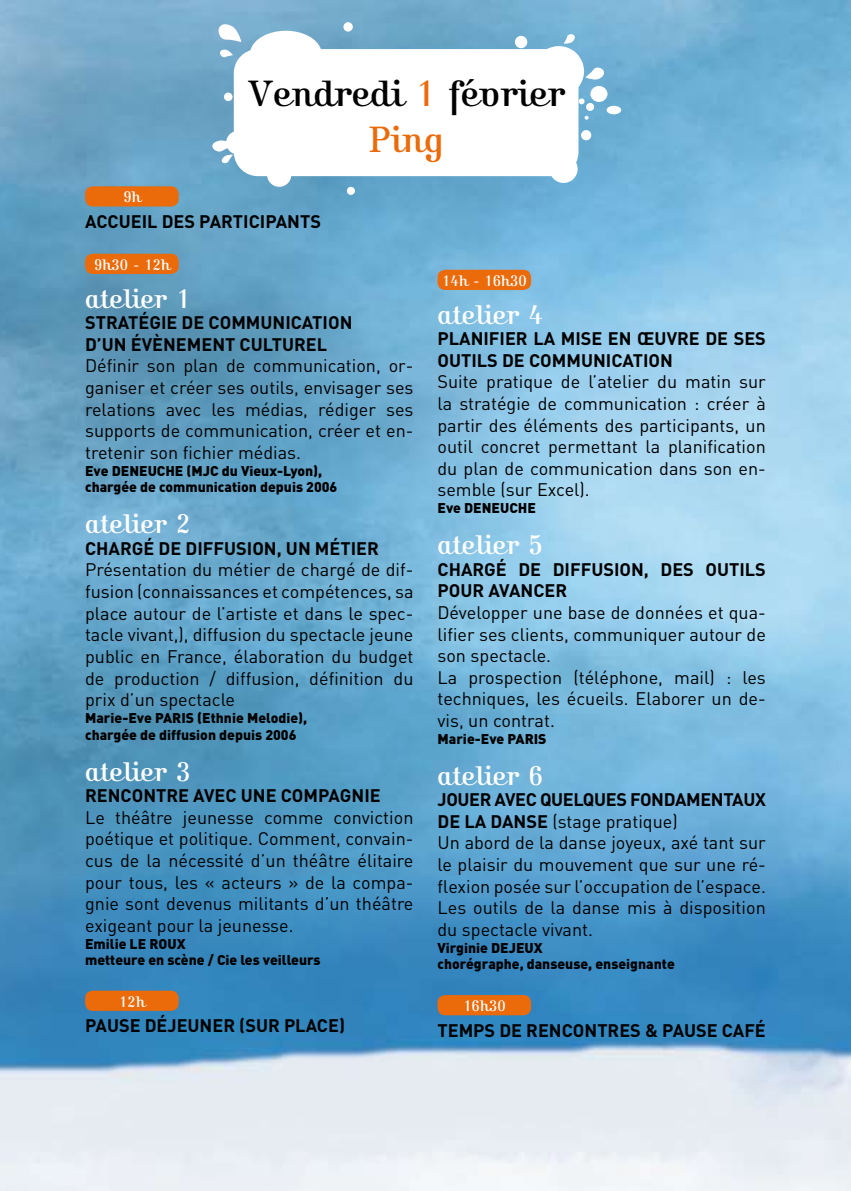
<style>
.page{position:relative;width:851px;height:1191px;background:#fff}
.page>*{position:absolute;margin:0;border:0;box-sizing:border-box;transform-origin:0 0}
.t1{font:38px/45.6px "Kursivschrift Stehend";color:#000;text-align:center}
.t2{font:28px "Kursivschrift Stehend";color:#fff}
.t3{font:18px/21.6px "DIN";color:#000;text-align:justify}
.t4{font:700 18px/21.6px "DIN";color:#000}
.t5{font:15.8px "Kursivschrift Stehend";color:#fff}
.t6{font:900 14px/16.8px "DIN";color:#000}
.s1{color:#eb6a0a}
.s2{font-weight:700}
</style>
<div class="page">
<img style="left:0;top:0;width:850px;height:1191px">
<div style="left:343px;top:22px;width:10px;height:10px;background:#fff;border-radius:50%"></div>
<svg style="left:217px;top:23px;width:25px;height:8px"></svg>
<svg style="left:584px;top:66px;width:21px;height:15px"></svg>
<svg style="left:584px;top:116px;width:4px;height:4px"></svg>
<div style="left:586px;top:103px;width:8px;height:8px;background:#fff;border-radius:50%"></div>
<div style="left:606px;top:106px;width:15px;height:8px;background:#fff;border-radius:50%"></div>
<div style="left:590px;top:86px;width:17px;height:16px;background:#fff;border-radius:50%"></div>
<div style="left:347px;top:187px;width:8px;height:8px;background:#fff;border-radius:50%"></div>
<div style="left:581px;top:130px;width:10px;height:10px;background:#fff;border-radius:50%"></div>
<svg style="left:212px;top:31px;width:372px;height:156px"></svg>
<div style="left:85px;top:186px;width:94px;height:20px;background:#eb6a0a;border-radius:8px"></div>
<div style="left:85px;top:254px;width:94px;height:20px;background:#eb6a0a;border-radius:8px"></div>
<div style="left:85px;top:990px;width:94px;height:20px;background:#eb6a0a;border-radius:8px"></div>
<div style="left:437px;top:270px;width:94px;height:20px;background:#eb6a0a;border-radius:8px"></div>
<div style="left:437px;top:995px;width:94px;height:20px;background:#eb6a0a;border-radius:8px"></div>
<h1 class="t1" style="left:248px;top:72px;width:318px">Vendredi <span class="s1">1</span> février<br><span class="s1">Ping</span></h1>
<p class="t5" style="left:123px;top:188px;width:19px">9h</p>
<p class="t4" style="left:85px;top:210px;width:237px">ACCUEIL DES PARTICIPANTS</p>
<p class="t5" style="left:94px;top:255px;width:78px">9h30 - 12h</p>
<h2 class="t2" style="left:85px;top:282px;width:107px">atelier 1</h2>
<p class="t4" style="left:85px;top:311px;width:269px">STRATÉGIE DE COMMUNICATION<br>D’UN ÉVÈNEMENT CULTUREL</p>
<p class="t3" style="left:85px;top:355px;width:330px">Définir son plan de communication, or&shy;ganiser et créer ses outils, envisager ses relations avec les médias, rédiger ses supports de communication, créer et en&shy;tretenir son fichier médias.</p>
<p class="t6" style="left:85px;top:461px;width:254px">Eve DENEUCHE (MJC du Vieux-Lyon), chargée de communication depuis 2006</p>
<h2 class="t2" style="left:85px;top:508px;width:107px">atelier 2</h2>
<p class="t4" style="left:85px;top:537px;width:295px">CHARGÉ DE DIFFUSION, UN MÉTIER</p>
<p class="t3" style="left:85px;top:559px;width:330px">Présentation du métier de chargé de dif&shy;fusion (connaissances et compétences, sa place autour de l’artiste et dans le spec&shy;tacle vivant,), diffusion du spectacle jeune public en France, élaboration du budget de production / diffusion, définition du prix d’un spectacle</p>
<p class="t6" style="left:85px;top:708px;width:224px">Marie-Eve PARIS (Ethnie Melodie), chargée de diffusion depuis 2006</p>
<h2 class="t2" style="left:85px;top:755px;width:107px">atelier 3</h2>
<p class="t4" style="left:85px;top:784px;width:297px">RENCONTRE AVEC UNE COMPAGNIE</p>
<p class="t3" style="left:85px;top:806px;width:330px">Le théâtre jeunesse comme conviction poétique et politique. Comment, convain&shy;cus de la nécessité d’un théâtre élitaire pour tous, les « acteurs » de la compa&shy;gnie sont devenus militants d’un théâtre exigeant pour la jeunesse.</p>
<p class="t6" style="left:85px;top:934px;width:237px">Emilie Le Roux<br>metteure en scène / Cie les veilleurs</p>
<p class="t5" style="left:119px;top:992px;width:27px">12h</p>
<p class="t4" style="left:85px;top:1014px;width:261px">PAUSE DÉJEUNER (SUR PLACE)</p>
<p class="t5" style="left:442px;top:271px;width:86px">14h - 16h30</p>
<h2 class="t2" style="left:437px;top:298px;width:107px">atelier 4</h2>
<p class="t4" style="left:437px;top:327px;width:330px">PLANIFIER LA MISE EN ŒUVRE DE SES<br>OUTILS DE COMMUNICATION</p>
<p class="t3" style="left:437px;top:371px;width:330px">Suite pratique de l’atelier du matin sur la stratégie de communication : créer à partir des éléments des participants, un outil concret permettant la planification du plan de communication dans son en&shy;semble (sur Excel).</p>
<p class="t6" style="left:437px;top:499px;width:100px">Eve DENEUCHE</p>
<h2 class="t2" style="left:437px;top:528px;width:107px">atelier 5</h2>
<p class="t4" style="left:437px;top:557px;width:330px">CHARGÉ DE DIFFUSION, DES OUTILS<br>POUR AVANCER</p>
<p class="t3" style="left:437px;top:601px;width:330px;text-align:left">Développer une base de données et qua&shy;lifier ses clients, communiquer autour de son spectacle.<br>La prospection (téléphone, mail) : les techniques, les écueils. Elaborer un de&shy;vis, un contrat.</p>
<p class="t6" style="left:437px;top:729px;width:111px">Marie-Eve PARIS</p>
<h2 class="t2" style="left:437px;top:759px;width:107px">atelier 6</h2>
<p class="t3" style="left:437px;top:788px;width:330px;text-align:left"><span class="s2">JOUER AVEC QUELQUES FONDAMENTAUX DE LA DANSE</span> (stage pratique)<br>Un abord de la danse joyeux, axé tant sur le plaisir du mouvement que sur une ré&shy;flexion posée sur l’occupation de l’espace.<br>Les outils de la danse mis à disposition du spectacle vivant.</p>
<p class="t6" style="left:437px;top:938px;width:239px">Virginie DEJEUX<br>chorégraphe, danseuse, enseignante</p>
<p class="t5" style="left:463px;top:996px;width:44px">16h30</p>
<p class="t4" style="left:437px;top:1018px;width:330px">TEMPS DE RENCONTRES &amp; PAUSE CAFÉ</p>
</div>
